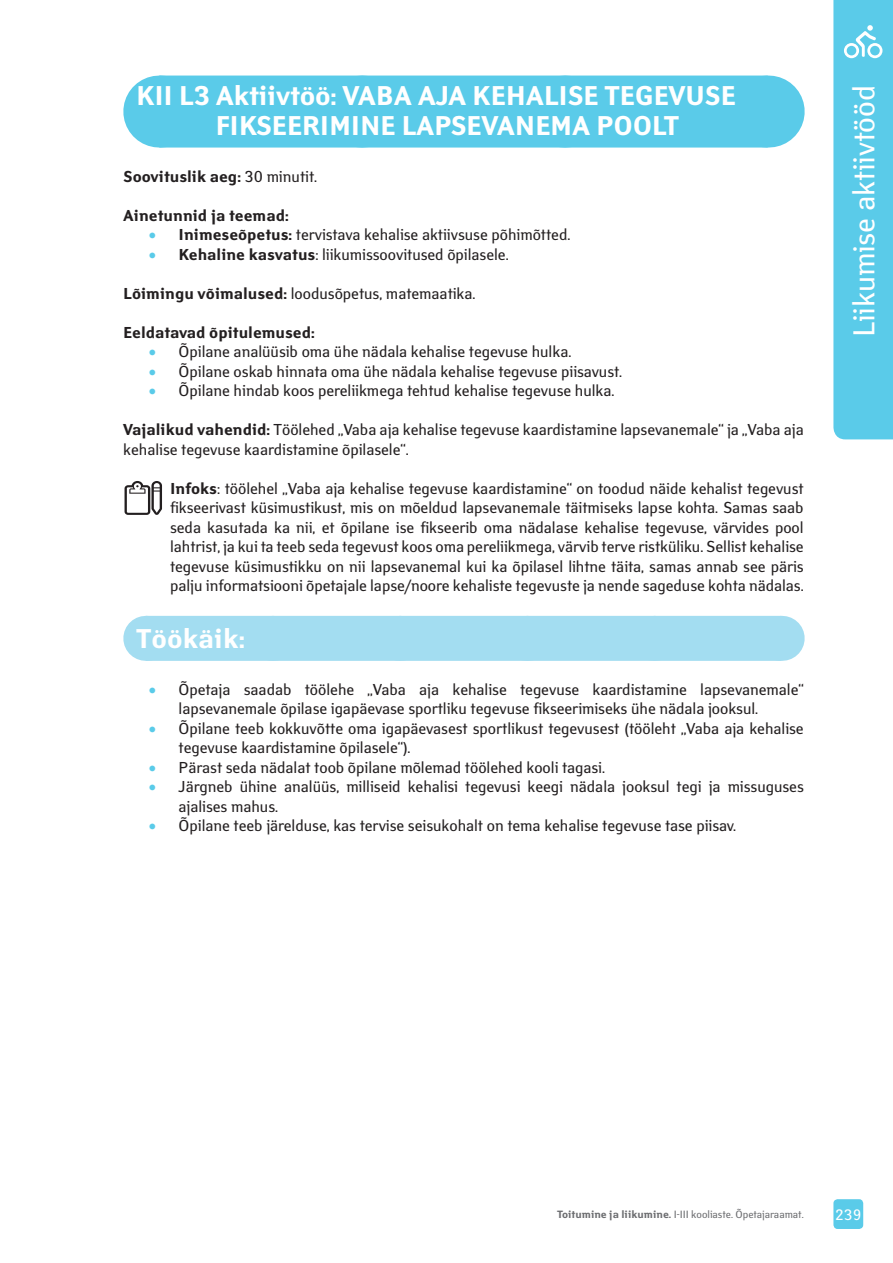
<style>
.page{position:relative;width:893px;height:1263px;background:#fff}
.page>*{position:absolute;margin:0;border:0;box-sizing:border-box;transform-origin:0 0}
.t1{font:30px "Yanus";color:#fff}
.Heading_2_SIN_copy2{font:700 27px/30px "Yanus";letter-spacing:-.01em;color:#fff}
.Heading_2B_SIN{font:700 27px "Yanus";color:#fff}
.t2{font:15.75px/19.5px "Yanus";color:#231f20}
.t3{font:700 15.75px "Yanus";color:#231f20}
.t4{font:15px "Yanus";color:#fff}
.t5{font:10.5px "Yanus";color:#6c6d70}
.s1{font-weight:400}
.s2{color:#5acbe9}
.s3{font-weight:700}
</style>
<div class="page">
<div style="left:833px;top:1199px;width:30px;height:30px;background:#5acbe9;border-radius:4px"></div>
<svg style="left:833px;top:0;width:60px;height:439px;background:#64ceea"></svg>
<div style="left:159px;top:76px;width:609px;height:72px;background:#5acbe9"></div>
<svg style="left:362px;top:147px;width:304px;height:1px"></svg>
<hr style="left:768px;top:76px;width:1px;height:72px;background:#5acbe9">
<div style="left:146px;top:616px;width:635px;height:45px;background:#a3ddf1"></div>
<svg style="left:279px;top:660px;width:439px;height:1px"></svg>
<hr style="left:781px;top:616px;width:1px;height:45px;background:#a3ddf1">
<svg style="left:125px;top:481px;width:37px;height:34px"></svg>
<p class="Heading_2_SIN_copy2" style="left:215px;top:82px;width:522px;text-indent:-79px">KII L3 Aktiivtöö: VABA AJA KEHALISE TEGEVUSE<br>FIKSEERIMINE LAPSEVANEMA POOLT</p>
<p class="t3" style="left:123px;top:167px;width:195px">Soovituslik aeg: <span class="s1">30 minutit.</span></p>
<p class="t3" style="left:123px;top:206px;width:167px">Ainetunnid ja teemad:</p>
<p class="t2" style="left:149px;top:225px;width:423px"><span class="s2">•</span> <span class="s3">Inimeseõpetus:</span> tervistava kehalise aktiivsuse põhimõtted.</p>
<p class="t2" style="left:149px;top:244px;width:361px"><span class="s2">•</span> <span class="s3">Kehaline kasvatus</span>: liikumissoovitused õpilasele.</p>
<p class="t2" style="left:123px;top:283px;width:354px"><span class="s3">Lõimingu võimalused:</span> loodusõpetus, matemaatika.</p>
<p class="t3" style="left:123px;top:323px;width:193px">Eeldatavad õpitulemused:</p>
<p class="t2" style="left:149px;top:342px;width:424px"><span class="s2">•</span> Õpilane analüüsib oma ühe nädala kehalise tegevuse hulka.</p>
<p class="t2" style="left:149px;top:361px;width:475px"><span class="s2">•</span> Õpilane oskab hinnata oma ühe nädala kehalise tegevuse piisavust.</p>
<p class="t2" style="left:149px;top:381px;width:467px"><span class="s2">•</span> Õpilane hindab koos pereliikmega tehtud kehalise tegevuse hulka.</p>
<p class="t2" style="left:123px;top:420px;width:682px"><span class="s3">Vajalikud vahendid:</span> Töölehed „Vaba aja kehalise tegevuse kaardistamine lapsevanemale“ ja „Vaba aja kehalise tegevuse kaardistamine õpilasele“.</p>
<p class="t2" style="left:170px;top:478px;width:635px;text-align:justify"><span class="s3">Infoks</span>: töölehel „Vaba aja kehalise tegevuse kaardistamine“ on toodud näide kehalist tegevust fikseerivast küsimustikust, mis on mõeldud lapsevanemale täitmiseks lapse kohta. Samas saab seda kasutada ka nii, et õpilane ise fikseerib oma nädalase kehalise tegevuse, värvides pool lahtrist, ja kui ta teeb seda tegevust koos oma pereliikmega, värvib terve ristküliku. Sellist kehalise tegevuse küsimustikku on nii lapsevanemal kui ka õpilasel lihtne täita, samas annab see päris palju informatsiooni õpetajale lapse/noore kehaliste tegevuste ja nende sageduse kohta nädalas.</p>
<p class="Heading_2B_SIN" style="left:136px;top:623px;width:110px">Töökäik:</p>
<p class="t2" style="left:179px;top:679px;width:627px;text-indent:-30px"><span class="s2">•</span> Õpetaja saadab töölehe „Vaba aja kehalise tegevuse kaardistamine lapsevanemale“ lapsevanemale õpilase igapäevase sportliku tegevuse fikseerimiseks ühe nädala jooksul.</p>
<p class="t2" style="left:179px;top:718px;width:627px;text-indent:-30px"><span class="s2">•</span> Õpilane teeb kokkuvõtte oma igapäevasest sportlikust tegevusest (tööleht „Vaba aja kehalise tegevuse kaardistamine õpilasele“).</p>
<p class="t2" style="left:149px;top:757px;width:458px"><span class="s2">•</span> Pärast seda nädalat toob õpilane mõlemad töölehed kooli tagasi.</p>
<p class="t2" style="left:179px;top:777px;width:627px;text-indent:-30px"><span class="s2">•</span> Järgneb ühine analüüs, milliseid kehalisi tegevusi keegi nädala jooksul tegi ja missuguses ajalises mahus.</p>
<p class="t2" style="left:149px;top:816px;width:589px"><span class="s2">•</span> Õpilane teeb järelduse, kas tervise seisukohalt on tema kehalise tegevuse tase piisav.</p>
<h1 class="t1" style="left:845px;top:337px;width:253px;rotate:-90deg">Liikumise aktiivtööd</h1>
<p class="t5" style="left:557px;top:1208px;width:248px"><span class="s3">Toitumine ja liikumine.</span> I-III kooliaste. Õpetajaraamat.</p>
<p class="t4" style="left:835px;top:1205px;width:28px">239</p>
</div>
